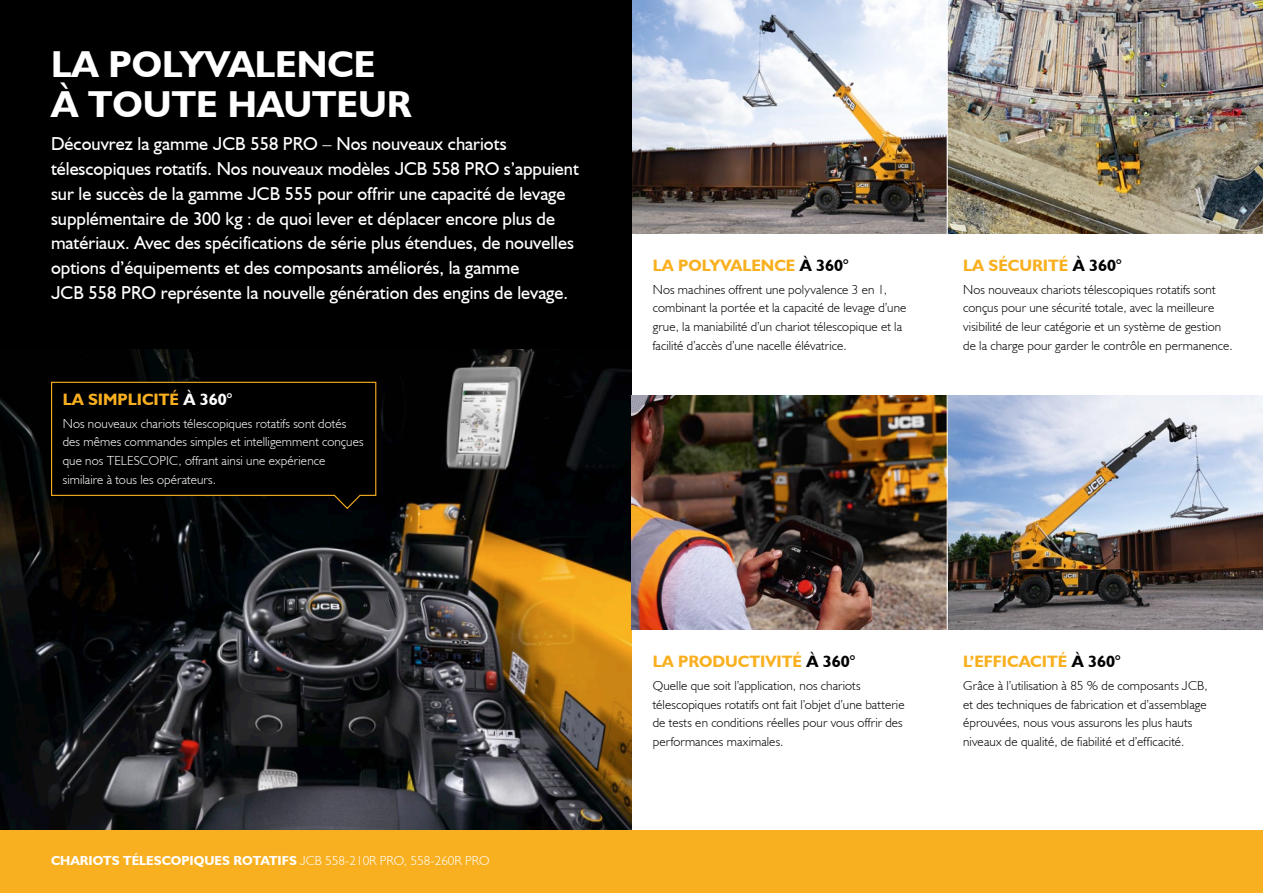
<style>
.page{position:relative;width:1263px;height:893px;background:#fff}
.page>*{position:absolute;margin:0;border:0;box-sizing:border-box;transform-origin:0 0}
.t1{font:700 37.5px/40.5px "JCB Euro";color:#fff}
.t2{font:18.75px/24.8px "JCB Euro Roman";color:#fff}
.t3{font:700 16.5px "JCB Euro";color:#f9b020}
.t4{font:300 13.2px/18.8px "JCB Euro";letter-spacing:.01em;color:#000}
.t5{font:300 13.2px/18.8px "JCB Euro";letter-spacing:.01em;color:#fff}
.t6{font:700 13.2px "JCB Euro";color:#fff}
.s1{color:#fff}
.s2{font-weight:300}
.s3{color:#000}
</style>
<div class="page">
<img style="left:631px;top:0;width:632px;height:234px">
<div style="left:0;top:0;width:631px;height:354px;background:#000"></div>
<img style="left:0;top:350px;width:631px;height:479px">
<img style="left:631px;top:395px;width:632px;height:235px">
<div style="left:50px;top:381px;width:327px;height:129px;background:#000"></div>
<hr style="left:947px;top:387px;width:1px;height:247px;background:#fff">
<hr style="left:947px;top:0;width:1px;height:239px;background:#fff">
<div style="left:0;top:830px;width:1263px;height:63px;background:#f9b020"></div>
<h1 class="t1" style="left:51px;top:43px;width:362px">LA POLYVALENCE<br>À TOUTE HAUTEUR</h1>
<p class="t2" style="left:51px;top:131px;width:529px">Découvrez la gamme JCB 558 PRO – Nos nouveaux chariots télescopiques rotatifs. Nos nouveaux modèles JCB 558 PRO s’appuient sur le succès de la gamme JCB 555 pour offrir une capacité de levage supplémentaire de 300 kg : de quoi lever et déplacer encore plus de matériaux. Avec des spécifications de série plus étendues, de nouvelles options d’équipements et des composants améliorés, la gamme<br>JCB 558 PRO représente la nouvelle génération des engins de levage.</p>
<p class="t3" style="left:63px;top:389px;width:171px">LA SIMPLICITÉ <span class="s1">À 360°</span></p>
<p class="t5" style="left:63px;top:414px;width:302px">Nos nouveaux chariots télescopiques rotatifs sont dotés des mêmes commandes simples et intelligemment conçues que nos TELESCOPIC, offrant ainsi une expérience similaire à tous les opérateurs.</p>
<p class="t6" style="left:51px;top:852px;width:440px">CHARIOTS TÉLESCOPIQUES ROTATIFS <span class="s2">JCB 558‑210R PRO, 558‑260R PRO</span></p>
<p class="t3" style="left:653px;top:255px;width:197px">LA POLYVALENCE <span class="s3">À 360°</span></p>
<p class="t4" style="left:653px;top:280px;width:255px">Nos machines offrent une polyvalence 3 en 1, combinant la portée et la capacité de levage d’une grue, la maniabilité d’un chariot télescopique et la facilité d’accès d’une nacelle élévatrice.</p>
<p class="t3" style="left:963px;top:255px;width:160px">LA SÉCURITÉ <span class="s3">À 360°</span></p>
<p class="t4" style="left:963px;top:280px;width:271px">Nos nouveaux chariots télescopiques rotatifs sont conçus pour une sécurité totale, avec la meilleure visibilité de leur catégorie et un système de gestion de la charge pour garder le contrôle en permanence.</p>
<p class="t3" style="left:653px;top:651px;width:204px">LA PRODUCTIVITÉ <span class="s3">À 360°</span></p>
<p class="t4" style="left:653px;top:676px;width:253px">Quelle que soit l’application, nos chariots télescopiques rotatifs ont fait l’objet d’une batterie de tests en conditions réelles pour vous offrir des performances maximales.</p>
<p class="t3" style="left:963px;top:651px;width:159px">L’EFFICACITÉ <span class="s3">À 360°</span></p>
<p class="t4" style="left:963px;top:676px;width:246px">Grâce à l’utilisation à 85 % de composants JCB, et des techniques de fabrication et d’assemblage éprouvées, nous vous assurons les plus hauts niveaux de qualité, de fiabilité et d’efficacité.</p>
</div>
